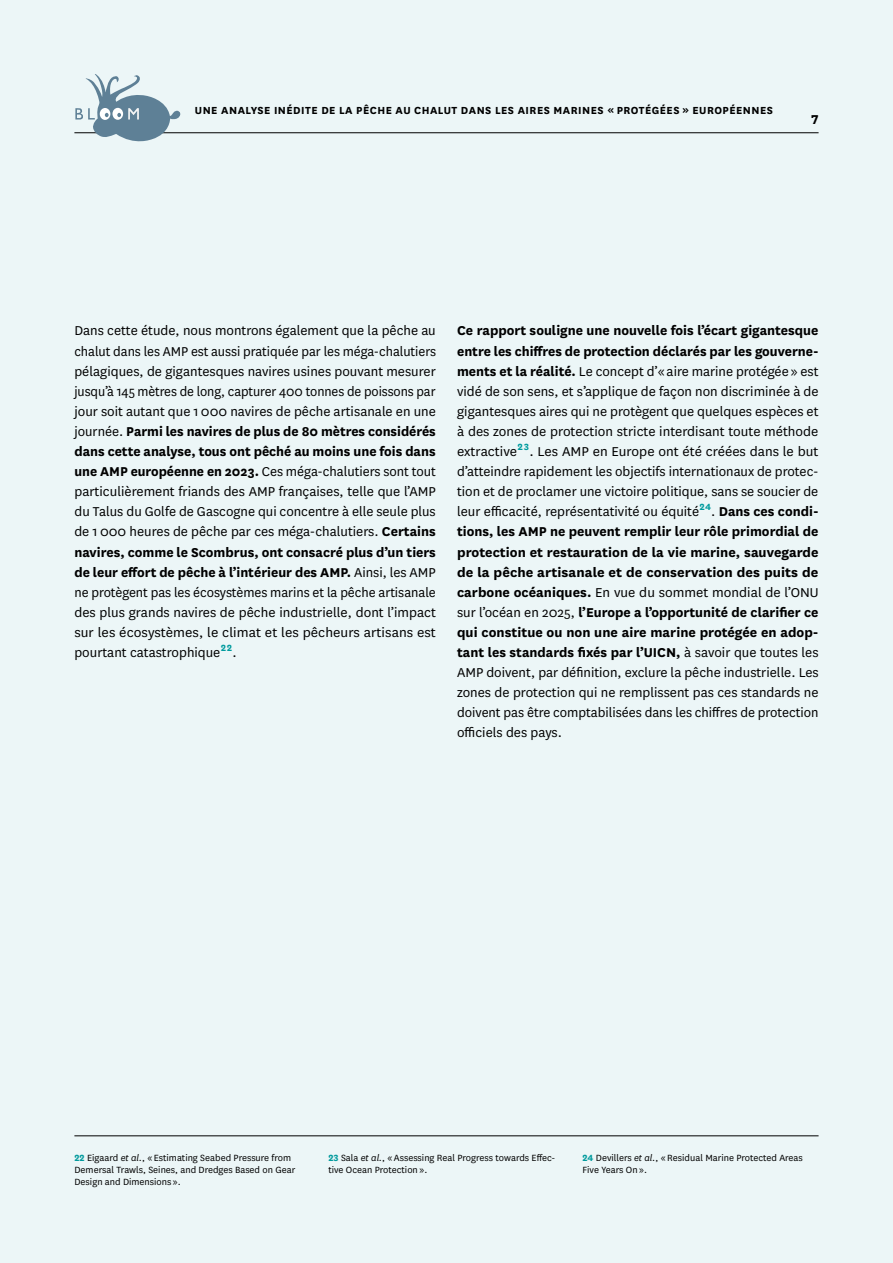
<style>
.page{position:relative;width:893px;height:1263px;background:#ecf6f7}
.page>*{position:absolute;margin:0;border:0;box-sizing:border-box;transform-origin:0 0}
.t1{font:15px/20.1px "National";color:#000;text-align:justify}
.t2{font:700 15px "National";color:#000}
.t3{font:700 12px "National";letter-spacing:.04em;color:#000}
.t4{font:10.5px/12px "National";color:#000}
.s1{font-weight:700}
.s2{font-weight:700;color:#019a9d}
.s3{font-style:italic}
</style>
<div class="page">
<hr style="left:74px;top:132px;width:745px;height:1px;background:#000">
<svg style="left:75px;top:74px;width:106px;height:68px"></svg>
<hr style="left:74px;top:1135px;width:745px;height:1px;background:#000">
<p class="t3" style="left:195px;top:102px;width:580px">UNE ANALYSE INÉDITE DE LA PÊCHE AU CHALUT DANS LES AIRES MARINES « PROTÉGÉES » EUROPÉENNES</p>
<p class="t2" style="left:811px;top:109px;width:9px">7</p>
<p class="t1" style="left:74px;top:320px;width:363px">Dans cette étude, nous montrons également que la pêche au chalut dans les AMP est aussi pratiquée par les méga-chalutiers pélagiques, de gigantesques navires usines pouvant mesurer jusqu’à 145 mètres de long, capturer 400 tonnes de poissons par jour soit autant que 1 000 navires de pêche artisanale en une journée. <span class="s1">Parmi les navires de plus de 80 mètres considérés dans cette analyse, tous ont pêché au moins une fois dans une AMP européenne en 2023.</span> Ces méga-chalutiers sont tout particulièrement friands des AMP françaises, telle que l’AMP du Talus du Golfe de Gascogne qui concentre à elle seule plus de 1 000 heures de pêche par ces méga-chalutiers. <span class="s1">Certains navires, comme le Scombrus, ont consacré plus d’un tiers de leur effort de pêche à l’intérieur des AMP.</span> Ainsi, les AMP ne protègent pas les écosystèmes marins et la pêche artisanale des plus grands navires de pêche industrielle, dont l’impact sur les écosystèmes, le climat et les pêcheurs artisans est pourtant catastrophique<sup>22</sup>.</p>
<p class="t1" style="left:457px;top:320px;width:363px"><span class="s1">Ce rapport souligne une nouvelle fois l’écart gigantesque entre les chiffres de protection déclarés par les gouverne&shy;ments et la réalité.</span> Le concept d’« aire marine protégée » est vidé de son sens, et s’applique de façon non discriminée à de gigantesques aires qui ne protègent que quelques espèces et à des zones de protection stricte interdisant toute méthode extractive<sup>23</sup>. Les AMP en Europe ont été créées dans le but d’atteindre rapidement les objectifs internationaux de protec&shy;tion et de proclamer une victoire politique, sans se soucier de leur efficacité, représentativité ou équité<sup>24</sup>. <span class="s1">Dans ces condi&shy;tions, les AMP ne peuvent remplir leur rôle primordial de protection et restauration de la vie marine, sauvegarde de la pêche artisanale et de conservation des puits de carbone océaniques.</span> En vue du sommet mondial de l’ONU sur l’océan en 2025, <span class="s1">l’Europe a l’opportunité de clarifier ce qui constitue ou non une aire marine protégée en adop&shy;tant les standards fixés par l’UICN,</span> à savoir que toutes les AMP doivent, par définition, exclure la pêche industrielle. Les zones de protection qui ne remplissent pas ces standards ne doivent pas être comptabilisées dans les chiffres de protection officiels des pays.</p>
<p class="t4" style="left:74px;top:1151px;width:222px"><span class="s2">22</span> Eigaard <span class="s3">et al.</span>, « Estimating Seabed Pressure from<br>Demersal Trawls, Seines, and Dredges Based on Gear<br>Design and Dimensions ».</p>
<p class="t4" style="left:328px;top:1151px;width:228px"><span class="s2">23</span> Sala <span class="s3">et al.</span>, « Assessing Real Progress towards Effec&shy;tive Ocean Protection ».</p>
<p class="t4" style="left:582px;top:1151px;width:222px"><span class="s2">24</span> Devillers <span class="s3">et al.</span>, « Residual Marine Protected Areas<br>Five Years On ».</p>
</div>
